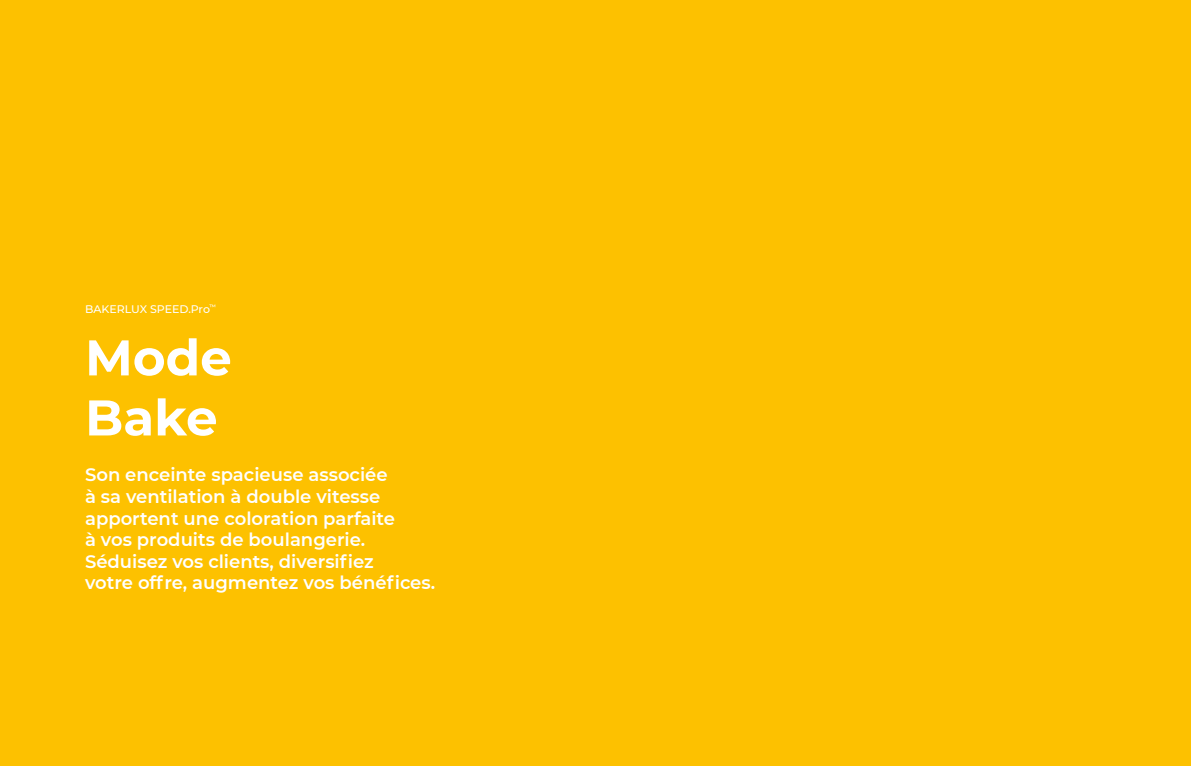
<style>
.page{position:relative;width:1191px;height:766px;background:#fff}
.page>*{position:absolute;margin:0;border:0;box-sizing:border-box;transform-origin:0 0}
.t1{font:700 50px/60px "Montserrat";color:#fff}
.t2{font:600 18px/21.6px "Montserrat";color:#fff}
.t3{font:500 11px "Montserrat";color:#fff}
</style>
<div class="page">
<div style="left:0;top:0;width:1191px;height:765px;background:#fdc100"></div>
<p class="t3" style="left:85px;top:301px;width:133px">BAKERLUX SPEED.Pro<sup>™</sup></p>
<h1 class="t1" style="left:85px;top:325px;width:148px">Mode<br>Bake</h1>
<p class="t2" style="left:85px;top:463px;width:351px">Son enceinte spacieuse associée<br>à sa ventilation à double vitesse apportent une coloration parfaite<br>à vos produits de boulangerie.<br>Séduisez vos clients, diversifiez<br>votre offre, augmentez vos bénéfices.</p>
</div>
